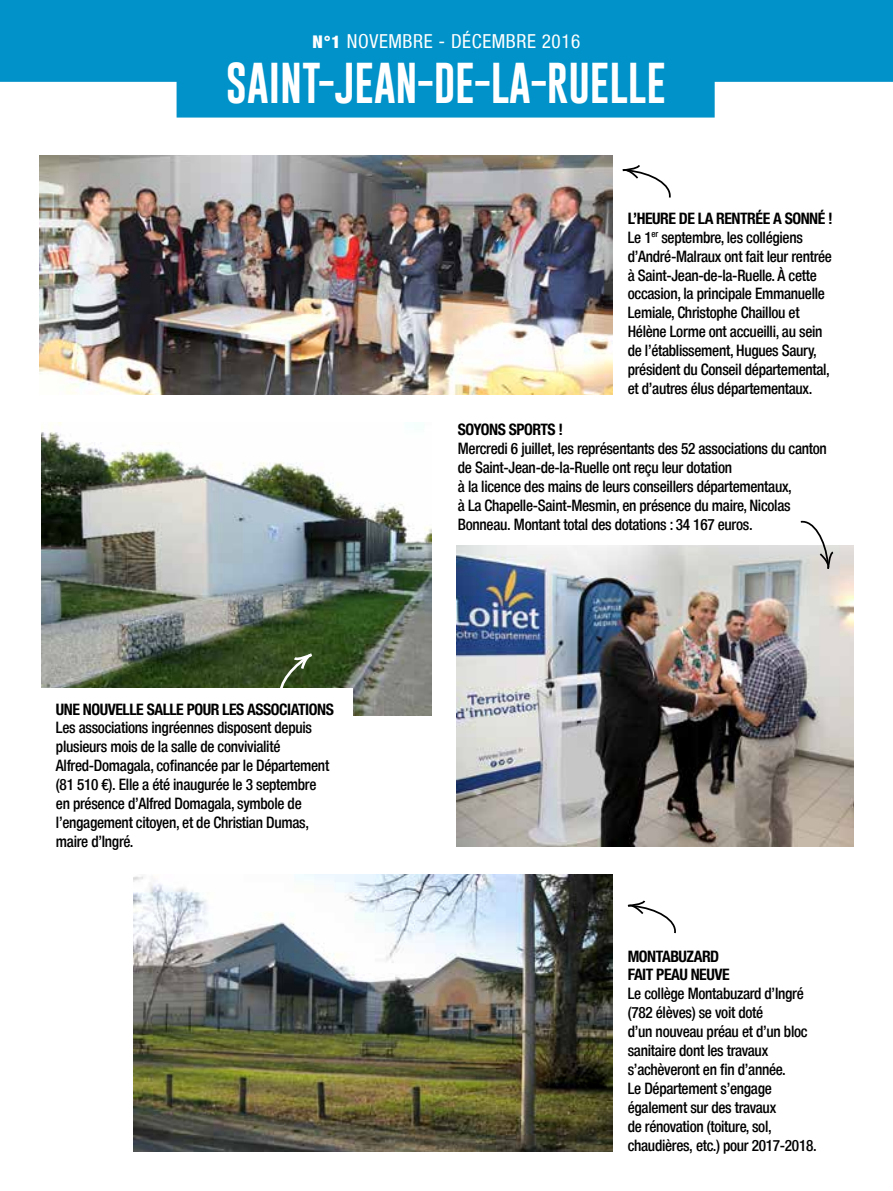
<style>
.page{position:relative;width:893px;height:1191px;background:#fff}
.page>*{position:absolute;margin:0;border:0;box-sizing:border-box;transform-origin:0 0}
.Canton{font:42px "Gobold";color:#fff}
.Millesime{font:condensed 19.25px "Helvetica Neue LT Std";letter-spacing:.03em;color:#fff}
.Texte{font:500 condensed 15.75px/18.9px "Helvetica Neue LT Std";letter-spacing:-.02em;color:#000}
.Titre_-_Verso{font:700 condensed 15.75px/18.9px "Helvetica Neue LT Std";letter-spacing:-.03em;color:#000}
.s1{font-family:"Helvetica Neue";font-weight:900;font-size:17.5px}
</style>
<div class="page">
<svg style="left:627px;top:900px;width:49px;height:34px"></svg>
<svg style="left:0;top:0;width:893px;height:118px;background:#1f9fce"></svg>
<img style="left:40px;top:155px;width:573px;height:240px">
<img style="left:457px;top:545px;width:396px;height:302px">
<img style="left:134px;top:874px;width:479px;height:277px">
<img style="left:41px;top:423px;width:390px;height:292px">
<svg style="left:622px;top:165px;width:49px;height:33px"></svg>
<div style="left:41px;top:688px;width:311px;height:173px;background:#fff"></div>
<svg style="left:275px;top:652px;width:39px;height:36px"></svg>
<svg style="left:799px;top:520px;width:36px;height:50px"></svg>
<p class="Millesime" style="left:312px;top:30px;width:270px"><span class="s1">N°1</span> NOVEMBRE - DÉCEMBRE 2016</p>
<p class="Canton" style="left:226px;top:56px;width:441px">SAINT-JEAN-DE-LA-RUELLE</p>
<p class="Titre_-_Verso" style="left:628px;top:208px;width:207px">L’HEURE DE LA RENTRÉE A SONNÉ !</p>
<p class="Texte" style="left:628px;top:227px;width:206px">Le 1<sup>er</sup> septembre, les collégiens d’André-Malraux ont fait leur rentrée à Saint-Jean-de-la-Ruelle. À cette occasion, la principale Emmanuelle Lemiale, Christophe Chaillou et Hélène Lorme ont accueilli, au sein de l’établissement, Hugues Saury, président du Conseil départemental, et d’autres élus départementaux.</p>
<p class="Titre_-_Verso" style="left:56px;top:699px;width:279px">UNE NOUVELLE SALLE POUR LES ASSOCIATIONS</p>
<p class="Texte" style="left:56px;top:718px;width:275px">Les associations ingréennes disposent depuis plusieurs mois de la salle de convivialité Alfred-Domagala, cofinancée par le Département (81 510 €). Elle a été inaugurée le 3 septembre en présence d’Alfred Domagala, symbole de l’engagement citoyen, et de Christian Dumas, maire d’Ingré.</p>
<p class="Titre_-_Verso" style="left:458px;top:420px;width:107px">SOYONS SPORTS !</p>
<p class="Texte" style="left:458px;top:438px;width:371px">Mercredi 6 juillet, les représentants des 52 associations du canton de Saint-Jean-de-la-Ruelle ont reçu leur dotation<br>à la licence des mains de leurs conseillers départementaux,<br>à La Chapelle-Saint-Mesmin, en présence du maire, Nicolas Bonneau. Montant total des dotations : 34 167 euros.</p>
<p class="Titre_-_Verso" style="left:628px;top:946px;width:103px">MONTABUZARD<br>FAIT PEAU NEUVE</p>
<p class="Texte" style="left:628px;top:984px;width:190px">Le collège Montabuzard d’Ingré (782 élèves) se voit doté<br>d’un nouveau préau et d’un bloc sanitaire dont les travaux s’achèveront en fin d’année.<br>Le Département s’engage également sur des travaux<br>de rénovation (toiture, sol, chaudières, etc.) pour 2017-2018.</p>
</div>
